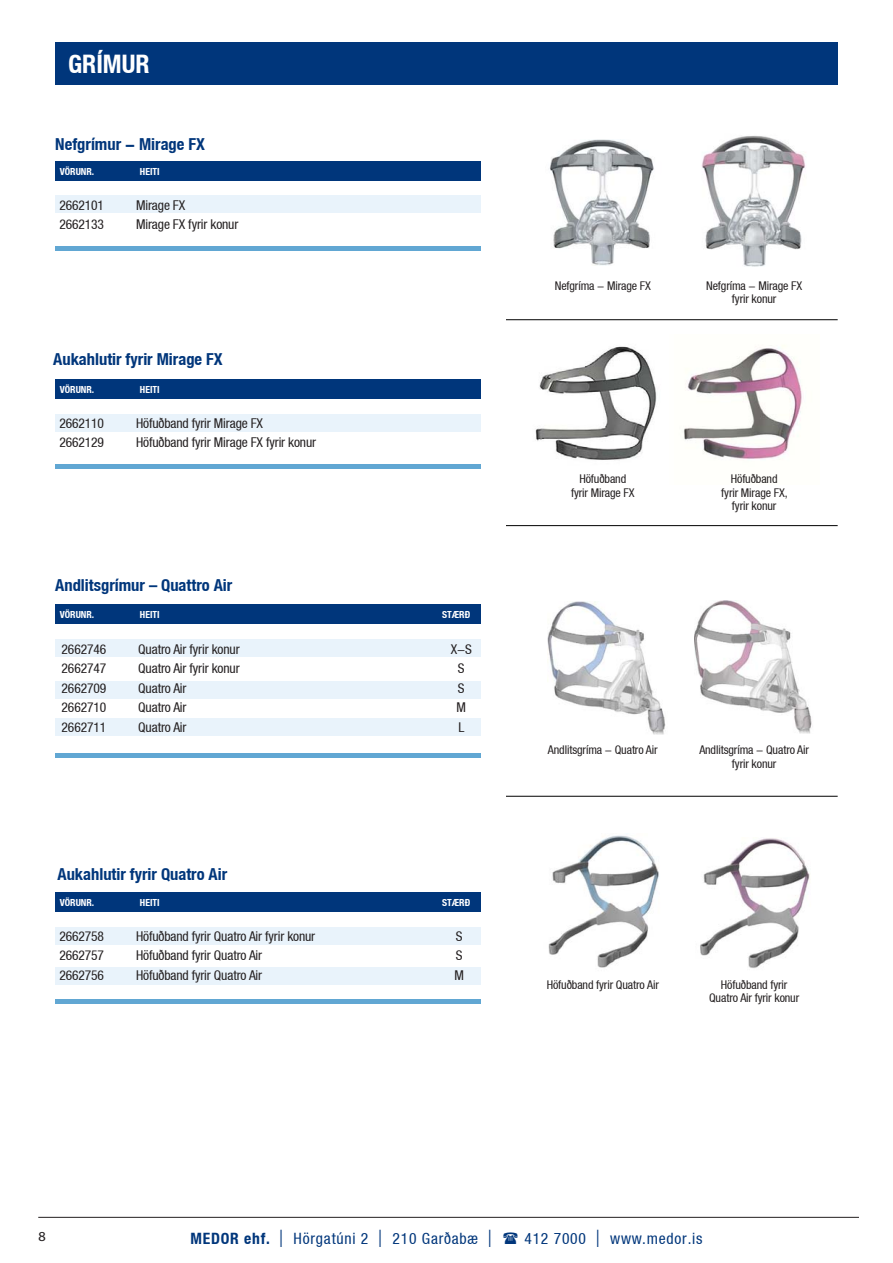
<style>
.page{position:relative;width:893px;height:1263px;background:#fff}
.page>*{position:absolute;margin:0;border:0;box-sizing:border-box;transform-origin:0 0}
.t1{font:700 condensed 25.5px "Helvetica Neue LT";color:#fff}
.t2{font:700 condensed 16.5px "Helvetica Neue LT";color:#00367b}
.t3{font:condensed 15.6px "Helvetica Neue LT";letter-spacing:.05em;color:#00367b}
.t4{font:15px "Myriad Pro";color:#231f20}
.t5{font:condensed 13.5px "Helvetica Neue LT";letter-spacing:-.01em;color:#231f20}
.t6{font:condensed 12px/13.5px "Helvetica Neue LT";letter-spacing:-.01em;color:#231f20;text-align:center}
.t7{font:700 condensed 9.75px "Helvetica Neue LT";color:#fff}
.s1{font-weight:700}
.s2{font-family:"Helvetica Neue";font-weight:100;font-stretch:normal;font-size:24px}
</style>
<div class="page">
<hr style="left:38px;top:1217px;width:821px;height:1px;background:#231f20">
<div style="left:55px;top:43px;width:783px;height:42px;background:#00367b"></div>
<div style="left:55px;top:196px;width:425px;height:17px;background:#e9f3fb"></div>
<div style="left:55px;top:414px;width:425px;height:17px;background:#e9f3fb"></div>
<div style="left:55px;top:927px;width:425px;height:17px;background:#e9f3fb"></div>
<div style="left:55px;top:640px;width:425px;height:17px;background:#e9f3fb"></div>
<div style="left:55px;top:967px;width:425px;height:17px;background:#e9f3fb"></div>
<div style="left:55px;top:681px;width:425px;height:17px;background:#e9f3fb"></div>
<div style="left:55px;top:719px;width:425px;height:17px;background:#e9f3fb"></div>
<hr style="left:55px;top:246px;width:425px;height:4px;background:#61a7d3">
<div style="left:55px;top:464px;width:425px;height:5px;background:#61a7d3"></div>
<hr style="left:55px;top:753px;width:425px;height:4px;background:#61a7d3">
<hr style="left:55px;top:999px;width:425px;height:4px;background:#61a7d3">
<div style="left:55px;top:162px;width:425px;height:19px;background:#00367b"></div>
<div style="left:55px;top:379px;width:425px;height:19px;background:#00367b"></div>
<div style="left:55px;top:892px;width:425px;height:19px;background:#00367b"></div>
<div style="left:55px;top:605px;width:425px;height:19px;background:#00367b"></div>
<img style="left:550px;top:139px;width:104px;height:126px">
<img style="left:701px;top:136px;width:105px;height:131px">
<img style="left:547px;top:601px;width:119px;height:133px">
<img style="left:548px;top:835px;width:111px;height:133px">
<img style="left:700px;top:838px;width:110px;height:131px">
<img style="left:535px;top:345px;width:267px;height:115px">
<img style="left:669px;top:345px;width:5px;height:115px">
<img style="left:694px;top:600px;width:118px;height:133px">
<hr style="left:506px;top:319px;width:332px;height:1px;background:#000">
<hr style="left:506px;top:525px;width:332px;height:1px;background:#000">
<hr style="left:506px;top:796px;width:332px;height:1px;background:#000">
<h1 class="t1" style="left:68px;top:49px;width:83px">GRÍMUR</h1>
<p class="t2" style="left:55px;top:134px;width:151px">Nefgrímur - Mirage FX</p>
<p class="t7" style="left:60px;top:166px;width:36px">VÖRUNR.</p>
<p class="t7" style="left:140px;top:166px;width:21px">HEITI</p>
<p class="t5" style="left:60px;top:197px;width:46px">2662101</p>
<p class="t5" style="left:136px;top:197px;width:51px">Mirage FX</p>
<p class="t5" style="left:60px;top:216px;width:46px">2662133</p>
<p class="t5" style="left:136px;top:216px;width:104px">Mirage FX fyrir konur</p>
<p class="t2" style="left:53px;top:349px;width:171px">Aukahlutir fyrir Mirage FX</p>
<p class="t7" style="left:60px;top:383px;width:36px">VÖRUNR.</p>
<p class="t7" style="left:140px;top:383px;width:21px">HEITI</p>
<p class="t5" style="left:60px;top:415px;width:46px">2662110</p>
<p class="t5" style="left:136px;top:415px;width:129px">Höfuðband fyrir Mirage FX</p>
<p class="t5" style="left:60px;top:435px;width:46px">2662129</p>
<p class="t5" style="left:136px;top:435px;width:182px">Höfuðband fyrir Mirage FX fyrir konur</p>
<p class="t2" style="left:55px;top:575px;width:179px">Andlitsgrímur – Quattro Air</p>
<p class="t7" style="left:60px;top:609px;width:36px">VÖRUNR.</p>
<p class="t7" style="left:140px;top:609px;width:21px">HEITI</p>
<p class="t7" style="left:442px;top:609px;width:30px">STÆRÐ</p>
<p class="t5" style="left:62px;top:641px;width:46px">2662746</p>
<p class="t5" style="left:138px;top:641px;width:103px">Quatro Air fyrir konur</p>
<p class="t5" style="left:451px;top:641px;width:23px">X-S</p>
<p class="t5" style="left:62px;top:660px;width:46px">2662747</p>
<p class="t5" style="left:138px;top:660px;width:103px">Quatro Air fyrir konur</p>
<p class="t5" style="left:458px;top:660px;width:8px">S</p>
<p class="t5" style="left:62px;top:680px;width:46px">2662709</p>
<p class="t5" style="left:138px;top:680px;width:50px">Quatro Air</p>
<p class="t5" style="left:458px;top:680px;width:8px">S</p>
<p class="t5" style="left:62px;top:699px;width:46px">2662710</p>
<p class="t5" style="left:138px;top:699px;width:50px">Quatro Air</p>
<p class="t5" style="left:457px;top:699px;width:11px">M</p>
<p class="t5" style="left:62px;top:719px;width:46px">2662711</p>
<p class="t5" style="left:138px;top:719px;width:50px">Quatro Air</p>
<p class="t5" style="left:458px;top:719px;width:7px">L</p>
<p class="t2" style="left:58px;top:864px;width:171px">Aukahlutir fyrir Quatro Air</p>
<p class="t7" style="left:60px;top:896px;width:36px">VÖRUNR.</p>
<p class="t7" style="left:140px;top:896px;width:21px">HEITI</p>
<p class="t7" style="left:442px;top:896px;width:30px">STÆRÐ</p>
<p class="t5" style="left:60px;top:928px;width:46px">2662758</p>
<p class="t5" style="left:136px;top:928px;width:181px">Höfuðband fyrir Quatro Air fyrir konur</p>
<p class="t5" style="left:456px;top:928px;width:8px">S</p>
<p class="t5" style="left:60px;top:948px;width:46px">2662757</p>
<p class="t5" style="left:136px;top:948px;width:128px">Höfuðband fyrir Quatro Air</p>
<p class="t5" style="left:456px;top:948px;width:8px">S</p>
<p class="t5" style="left:60px;top:967px;width:46px">2662756</p>
<p class="t5" style="left:136px;top:967px;width:128px">Höfuðband fyrir Quatro Air</p>
<p class="t5" style="left:454px;top:967px;width:11px">M</p>
<p class="t6" style="left:555px;top:279px;width:98px">Nefgríma - Mirage FX</p>
<p class="t6" style="left:706px;top:279px;width:98px">Nefgríma - Mirage FX fyrir konur</p>
<p class="t6" style="left:571px;top:472px;width:65px">Höfuðband fyrir Mirage FX</p>
<p class="t6" style="left:721px;top:472px;width:68px">Höfuðband fyrir Mirage FX, fyrir konur</p>
<p class="t6" style="left:548px;top:743px;width:111px">Andlitsgríma - Quatro Air</p>
<p class="t6" style="left:699px;top:743px;width:111px">Andlitsgríma - Quatro Air fyrir konur</p>
<p class="t6" style="left:547px;top:978px;width:114px">Höfuðband fyrir Quatro Air</p>
<p class="t6" style="left:709px;top:978px;width:92px">Höfuðband fyrir<br>Quatro Air fyrir konur</p>
<p class="t3" style="left:190px;top:1229px;width:303px"><span class="s1">MEDOR ehf.</span> <span class="s2">I</span> Hörgatúni 2 <span class="s2">I</span> 210 Garðabæ <span class="s2">I</span></p>
<p class="t3" style="left:524px;top:1229px;width:77px">412 7000 <span class="s2">I</span></p>
<p class="t4" style="left:38px;top:1227px;width:9px">8</p>
<p class="t3" style="left:610px;top:1229px;width:94px">www.medor.is</p>
</div>
